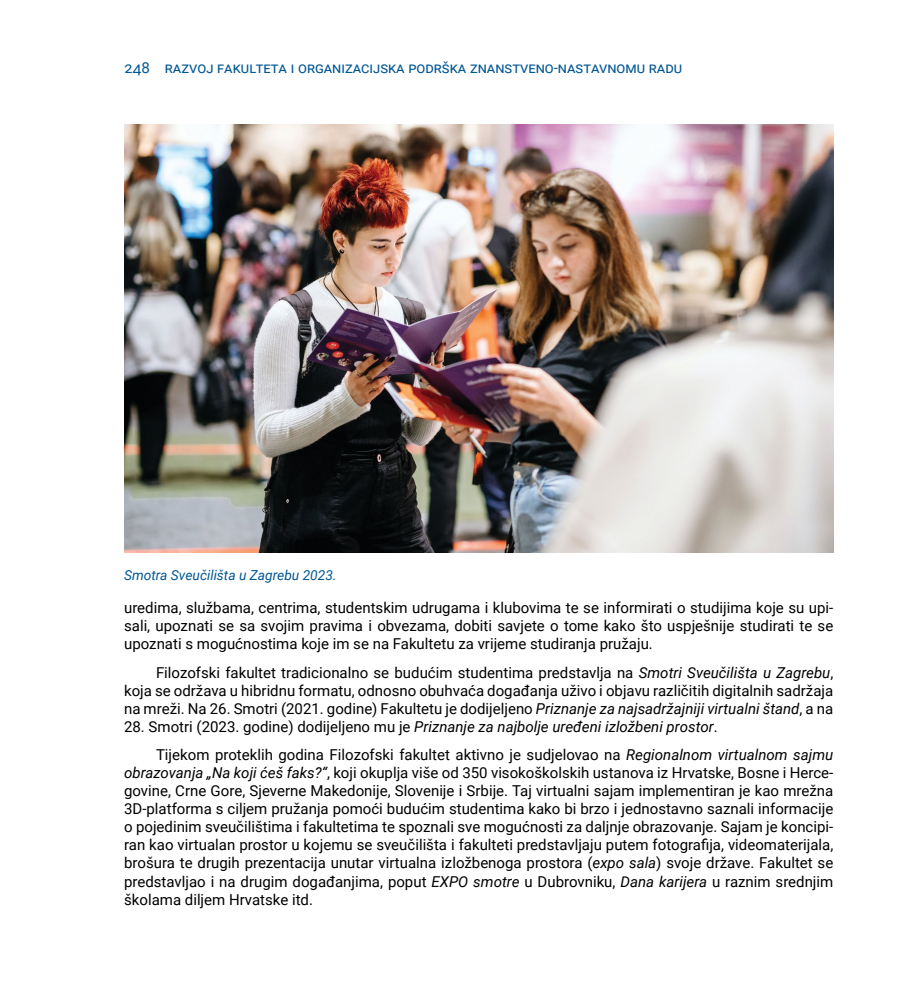
<style>
.page{position:relative;width:922px;height:993px;background:#fff}
.page>*{position:absolute;margin:0;border:0;box-sizing:border-box;transform-origin:0 0}
.t1{font:15px/18px "Roboto";color:#000;text-align:justify}
.t2{font:15px "Roboto";letter-spacing:.015em;color:#005793}
.t3{font:italic 13.75px "Roboto";color:#005793}
.s1{font-style:italic}
</style>
<div class="page">
<img style="left:124px;top:124px;width:709px;height:428px">
<p class="t2" style="left:124px;top:57px;width:559px">248 razvoj fakulteta i organizacijska podrška znanstveno-nastavnomu radu</p>
<p class="t3" style="left:124px;top:565px;width:214px">Smotra Sveučilišta u Zagrebu 2023.</p>
<p class="t1" style="left:124px;top:598px;width:710px">uredima, službama, centrima, studentskim udrugama i klubovima te se informirati o studijima koje su upi&shy;sali, upoznati se sa svojim pravima i obvezama, dobiti savjete o tome kako što uspješnije studirati te se upoznati s mogućnostima koje im se na Fakultetu za vrijeme studiranja pružaju.</p>
<p class="t1" style="left:124px;top:662px;width:710px;text-indent:32px">Filozofski fakultet tradicionalno se budućim studentima predstavlja na <span class="s1">Smotri Sveučilišta u Zagrebu</span>, koja se održava u hibridnu formatu, odnosno obuhvaća događanja uživo i objavu različitih digitalnih sadržaja na mreži. Na 26. Smotri (2021. godine) Fakultetu je dodijeljeno <span class="s1">Priznanje za najsadržajniji virtualni štand</span>, a na</p>
<p class="t1" style="left:156px;top:711px;width:678px;line-height:28.6px;text-indent:-32px">28. Smotri (2023. godine) dodijeljeno mu je <span class="s1">Priznanje za najbolje uređeni izložbeni prostor</span>.<br>Tijekom proteklih godina Filozofski fakultet aktivno je sudjelovao na <span class="s1">Regionalnom virtualnom sajmu</span></p>
<p class="t1" style="left:124px;top:763px;width:710px"><span class="s1">obrazovanja „Na koji ćeš faks?“</span>, koji okuplja više od 350 visokoškolskih ustanova iz Hrvatske, Bosne i Herce&shy;govine, Crne Gore, Sjeverne Makedonije, Slovenije i Srbije. Taj virtualni sajam implementiran je kao mrežna 3D-platforma s ciljem pružanja pomoći budućim studentima kako bi brzo i jednostavno saznali informacije o pojedinim sveučilištima i fakultetima te spoznali sve mogućnosti za daljnje obrazovanje. Sajam je koncipi&shy;ran kao virtualan prostor u kojemu se sveučilišta i fakulteti predstavljaju putem fotografija, videomaterijala, brošura te drugih prezentacija unutar virtualna izložbenoga prostora (<span class="s1">expo sala</span>) svoje države. Fakultet se predstavljao i na drugim događanjima, poput <span class="s1">EXPO smotre</span> u Dubrovniku, <span class="s1">Dana karijera</span> u raznim srednjim školama diljem Hrvatske itd.</p>
</div>
